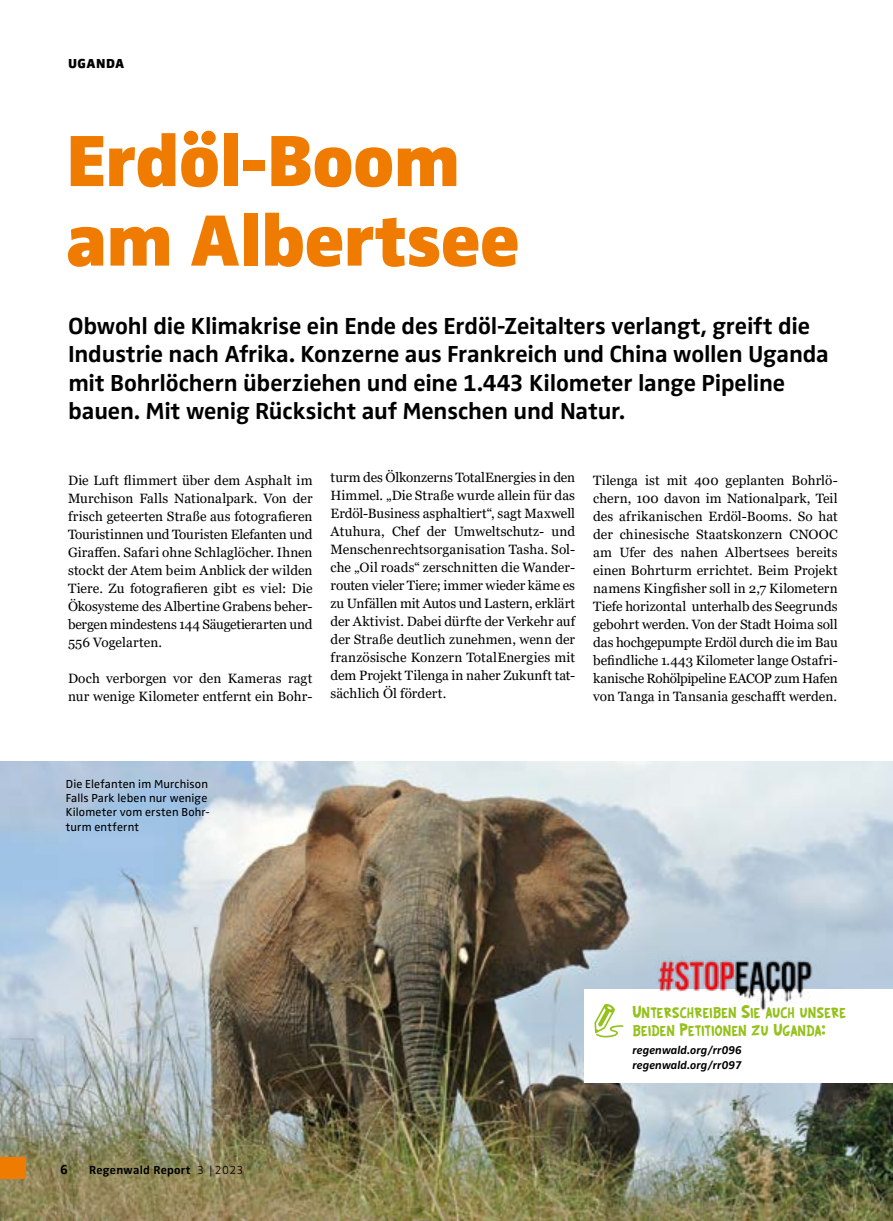
<style>
.page{position:relative;width:893px;height:1221px;background:#fff}
.page>*{position:absolute;margin:0;border:0;box-sizing:border-box;transform-origin:0 0}
.t1{font:900 75px/79.5px "Zwo Pro";letter-spacing:-.01em;color:#ef7c00}
.t2{font:700 24px/28.5px "Zwo Pro";letter-spacing:-.005em;color:#000}
.t3{font:18px/18px "Katiki Can";letter-spacing:.01em;color:#94c11a}
.t4{font:13.5px/18px "Georgia";color:#000;text-align:justify}
.t5{font:900 13.5px "Zwo Pro";letter-spacing:.03em;color:#000}
.t6{font:700 13.5px "Zwo Pro";color:#000}
.t7{font:12px/14.2px "Zwo Pro";letter-spacing:.015em;color:#000}
.t8{font:700 12px "Zwo Pro";color:#000}
.t9{font:italic 700 11.7px/15px "Zwo Pro";color:#000}
.s1{font-weight:300}
</style>
<div class="page">
<img style="left:0;top:761px;width:893px;height:459px">
<div style="left:0;top:1157px;width:26px;height:21px;background:#ef7c00"></div>
<div style="left:584px;top:989px;width:309px;height:93px;background:#fff"></div>
<svg style="left:594px;top:1004px;width:29px;height:33px"></svg>
<img style="left:632px;top:945px;width:196px;height:66px">
<p class="t5" style="left:68px;top:53px;width:58px">UGANDA</p>
<h1 class="t1" style="left:66px;top:115px;width:455px">Erdöl-Boom am Albertsee</h1>
<p class="t2" style="left:68px;top:309px;width:762px">Obwohl die Klimakrise ein Ende des Erdöl-Zeitalters verlangt, greift die Industrie nach Afrika. Konzerne aus Frankreich und China wollen Uganda mit Bohrlöchern überziehen und eine 1.443 Kilometer lange Pipeline bauen. Mit wenig Rücksicht auf Menschen und Natur.</p>
<p class="t4" style="left:68px;top:471px;width:246px">Die Luft flimmert über dem Asphalt im Murchison Falls Nationalpark. Von der frisch geteerten Straße aus fotografieren Touristinnen und Touristen Elefanten und Giraffen. Safari ohne Schlaglöcher. Ihnen stockt der Atem beim Anblick der wilden Tiere. Zu fotografieren gibt es viel: Die Ökosysteme des Albertine Grabens beher&shy;bergen mindestens 144 Säugetierarten und 556 Vogelarten.</p>
<p class="t4" style="left:68px;top:669px;width:246px">Doch verborgen vor den Kameras ragt nur wenige Kilometer entfernt ein Bohr-</p>
<p class="t4" style="left:331px;top:469px;width:246px">turm des Ölkonzerns TotalEnergies in den Himmel. „Die Straße wurde allein für das Erdöl-Business asphaltiert“, sagt Maxwell Atuhura, Chef der Umweltschutz- und Menschenrechtsorganisation Tasha. Sol&shy;che „Oil roads“ zerschnitten die Wander&shy;routen vieler Tiere; immer wieder käme es zu Unfällen mit Autos und Lastern, erklärt der Aktivist. Dabei dürfte der Verkehr auf der Straße deutlich zunehmen, wenn der französische Konzern TotalEnergies mit dem Projekt Tilenga in naher Zukunft tat&shy;sächlich Öl fördert.</p>
<p class="t4" style="left:593px;top:471px;width:246px">Tilenga ist mit 400 geplanten Bohrlö&shy;chern, 100 davon im Nationalpark, Teil des afrikanischen Erdöl-Booms. So hat der chinesische Staatskonzern CNOOC am Ufer des nahen Albertsees bereits einen Bohrturm errichtet. Beim Projekt namens Kingfisher soll in 2,7 Kilometern Tiefe horizontal unterhalb des Seegrunds gebohrt werden. Von der Stadt Hoima soll das hochgepumpte Erdöl durch die im Bau befindliche 1.443 Kilometer lange Ostafri&shy;kanische Rohölpipeline EACOP zum Hafen von Tanga in Tansania geschafft werden.</p>
<p class="t7" style="left:66px;top:776px;width:145px">Die Elefanten im Murchison<br>Falls Park leben nur wenige<br>Kilometer vom ersten Bohr&shy;turm entfernt</p>
<p class="t6" style="left:60px;top:1159px;width:9px">6</p>
<p class="t8" style="left:89px;top:1160px;width:156px">Regenwald Report <span class="s1">3 | 2023</span></p>
<h3 class="t3" style="left:632px;top:1001px;width:215px">Unterschreiben Sie auch unsere beiden Petitionen zu Uganda:</h3>
<p class="t9" style="left:632px;top:1041px;width:111px">regenwald.org/rr096 regenwald.org/rr097</p>
</div>
